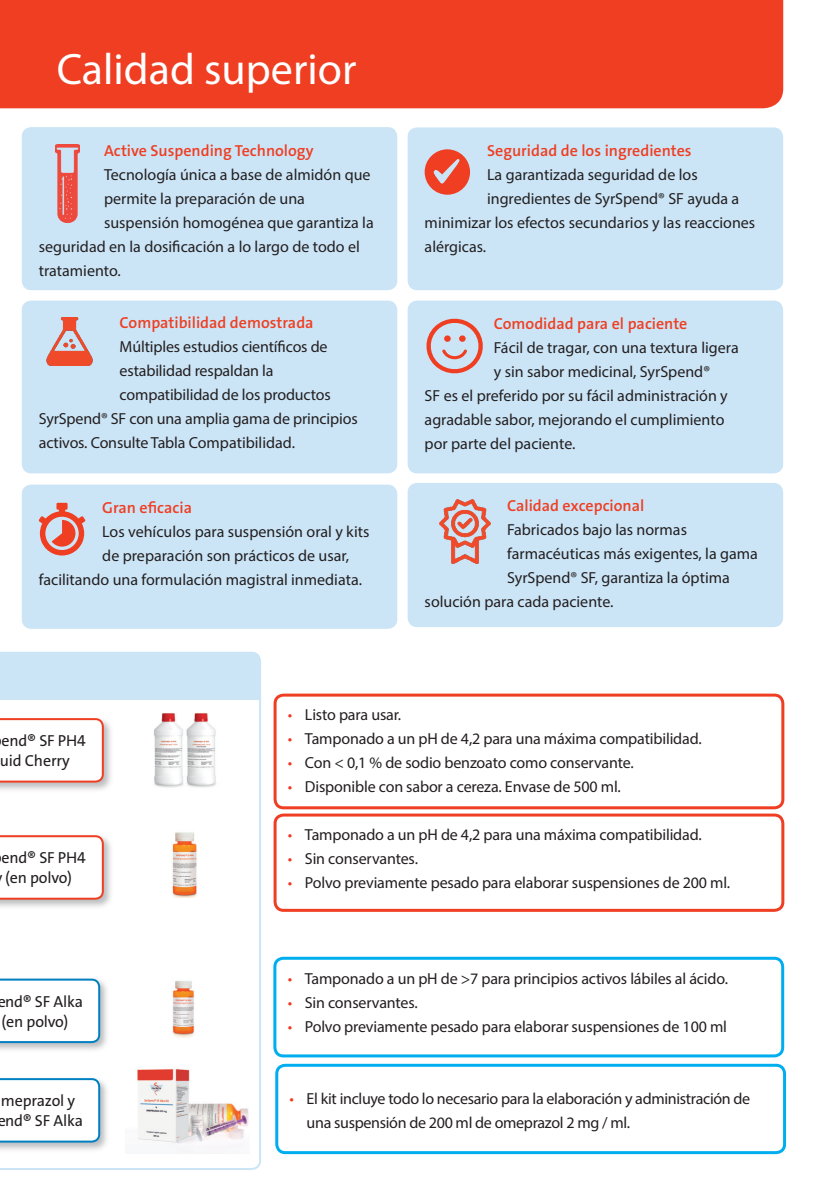
<style>
.page{position:relative;width:840px;height:1191px;background:#fff}
.page>*{position:absolute;margin:0;border:0;box-sizing:border-box;transform-origin:0 0}
.t1{font:44px "Myriad Pro";color:#fff}
.t2{font:16px/24px "Myriad Pro";letter-spacing:-.005em;color:#231f20}
.t3{font:16px "The Sans LP6 Se Bld";color:#ef3e22}
.t4{font:16px/20px "The Sans LP5 Plain";letter-spacing:-.01em;color:#231f20}
.s1{color:#ef3e22}
</style>
<div class="page">
<div style="left:0;top:0;width:782px;height:108px;background:#ef3e22"></div>
<svg style="left:0;top:652px;width:261px;height:518px"></svg>
<img style="left:150px;top:711px;width:70px;height:81px">
<img style="left:168px;top:829px;width:29px;height:69px">
<img style="left:125px;top:1059px;width:124px;height:94px">
<svg style="left:0;top:716px;width:114px;height:77px"></svg>
<svg style="left:0;top:718px;width:104px;height:64px"></svg>
<svg style="left:0;top:833px;width:114px;height:77px"></svg>
<svg style="left:0;top:835px;width:104px;height:64px"></svg>
<svg style="left:0;top:976px;width:110px;height:77px"></svg>
<svg style="left:0;top:978px;width:100px;height:65px"></svg>
<svg style="left:0;top:1075px;width:110px;height:78px"></svg>
<svg style="left:0;top:1078px;width:100px;height:64px"></svg>
<div style="left:408px;top:301px;width:373px;height:171px;background:#cbe5f7;border-radius:9px"></div>
<div style="left:407px;top:300px;width:375px;height:173px;border:2px solid #cbe5f7;border-radius:9px"></div>
<div style="left:408px;top:128px;width:373px;height:161px;background:#cbe5f7;border-radius:9px"></div>
<div style="left:407px;top:127px;width:375px;height:163px;border:2px solid #cbe5f7;border-radius:9px"></div>
<div style="left:408px;top:484px;width:373px;height:142px;background:#cbe5f7;border-radius:9px"></div>
<div style="left:407px;top:483px;width:375px;height:144px;border:2px solid #cbe5f7;border-radius:9px"></div>
<div style="left:424px;top:149px;width:46px;height:46px;background:#ef3e22;border-radius:50%"></div>
<svg style="left:433px;top:159px;width:26px;height:25px"></svg>
<div style="left:273px;top:693px;width:510px;height:116px;border:3px solid #ef3e22;border-radius:9px"></div>
<div style="left:273px;top:813px;width:510px;height:99px;border:3px solid #ef3e22;border-radius:9px"></div>
<div style="left:273px;top:956px;width:510px;height:101px;border:3px solid #00aeef;border-radius:9px"></div>
<div style="left:275px;top:1063px;width:510px;height:91px;border:3px solid #00aeef;border-radius:9px"></div>
<img style="left:168px;top:978px;width:30px;height:65px">
<div style="left:23px;top:128px;width:373px;height:161px;background:#cbe5f7;border-radius:9px"></div>
<div style="left:22px;top:127px;width:375px;height:163px;border:2px solid #cbe5f7;border-radius:9px"></div>
<div style="left:23px;top:301px;width:373px;height:171px;background:#cbe5f7;border-radius:9px"></div>
<div style="left:22px;top:300px;width:375px;height:173px;border:2px solid #cbe5f7;border-radius:9px"></div>
<div style="left:23px;top:485px;width:373px;height:143px;background:#cbe5f7;border-radius:9px"></div>
<div style="left:22px;top:484px;width:375px;height:145px;border:2px solid #cbe5f7;border-radius:9px"></div>
<svg style="left:39px;top:503px;width:46px;height:52px"></svg>
<img style="left:46px;top:317px;width:47px;height:48px">
<img style="left:439px;top:499px;width:52px;height:65px">
<svg style="left:426px;top:318px;width:57px;height:56px"></svg>
<img style="left:55px;top:144px;width:25px;height:78px">
<h1 class="t1" style="left:57px;top:42px;width:301px">Calidad superior</h1>
<p class="t3" style="left:104px;top:140px;width:211px">Active Suspending Technology</p>
<p class="t2" style="left:104px;top:162px;width:268px">Tecnología única a base de almidón que</p>
<p class="t2" style="left:104px;top:186px;width:202px">permite la preparación de una</p>
<p class="t2" style="left:104px;top:210px;width:271px">suspensión homogénea que garantiza la</p>
<p class="t2" style="left:39px;top:234px;width:322px">seguridad en la dosificación a lo largo de todo el</p>
<p class="t2" style="left:39px;top:258px;width:83px">tratamiento.</p>
<p class="t3" style="left:120px;top:313px;width:195px">Compatibilidad demostrada</p>
<p class="t2" style="left:120px;top:335px;width:209px">Múltiples estudios científicos de</p>
<p class="t2" style="left:120px;top:359px;width:155px">estabilidad respaldan la</p>
<p class="t2" style="left:120px;top:383px;width:212px">compatibilidad de los productos</p>
<p class="t2" style="left:39px;top:407px;width:320px">SyrSpend® SF con una amplia gama de principios</p>
<p class="t2" style="left:39px;top:431px;width:258px">activos. Consulte Tabla Compatibilidad.</p>
<p class="t3" style="left:102px;top:497px;width:91px">Gran eficacia</p>
<p class="t2" style="left:102px;top:519px;width:268px">Los vehículos para suspensión oral y kits</p>
<p class="t2" style="left:102px;top:543px;width:248px">de preparación son prácticos de usar,</p>
<p class="t2" style="left:39px;top:567px;width:324px">facilitando una formulación magistral inmediata.</p>
<p class="t3" style="left:487px;top:141px;width:206px">Seguridad de los ingredientes</p>
<p class="t2" style="left:487px;top:163px;width:212px">La garantizada seguridad de los</p>
<p class="t2" style="left:487px;top:187px;width:253px">ingredientes de SyrSpend® SF ayuda a</p>
<p class="t2" style="left:424px;top:211px;width:332px">minimizar los efectos secundarios y las reacciones</p>
<p class="t2" style="left:424px;top:235px;width:63px">alérgicas.</p>
<p class="t3" style="left:493px;top:314px;width:195px">Comodidad para el paciente</p>
<p class="t2" style="left:493px;top:336px;width:246px">Fácil de tragar, con una textura ligera</p>
<p class="t2" style="left:493px;top:360px;width:217px">y sin sabor medicinal, SyrSpend®</p>
<p class="t2" style="left:424px;top:384px;width:304px">SF es el preferido por su fácil administración y</p>
<p class="t2" style="left:424px;top:408px;width:301px">agradable sabor, mejorando el cumplimiento</p>
<p class="t2" style="left:424px;top:432px;width:152px">por parte del paciente.</p>
<p class="t3" style="left:506px;top:495px;width:139px">Calidad excepcional</p>
<p class="t2" style="left:506px;top:518px;width:181px">Fabricados bajo las normas</p>
<p class="t2" style="left:506px;top:542px;width:252px">farmacéuticas más exigentes, la gama</p>
<p class="t2" style="left:506px;top:566px;width:224px">SyrSpend® SF, garantiza la óptima</p>
<p class="t2" style="left:424px;top:590px;width:190px">solución para cada paciente.</p>
<p class="t4" style="left:0;top:731px;width:88px">end® SF PH4 uid Cherry</p>
<p class="t4" style="left:1px;top:848px;width:86px">end® SF PH4 (en polvo)</p>
<p class="t4" style="left:-3px;top:991px;width:87px">end® SF Alka (en polvo)</p>
<p class="t4" style="left:-3px;top:1091px;width:87px">meprazol y end® SF Alka</p>
<p class="t2" style="left:288px;top:702px;width:115px"><span class="s1">•</span> Listo para usar.</p>
<p class="t2" style="left:288px;top:726px;width:415px"><span class="s1">•</span> Tamponado a un pH de 4,2 para una máxima compatibilidad.</p>
<p class="t2" style="left:288px;top:750px;width:347px"><span class="s1">•</span> Con &lt; 0,1 % de sodio benzoato como conservante.</p>
<p class="t2" style="left:288px;top:774px;width:334px"><span class="s1">•</span> Disponible con sabor a cereza. Envase de 500 ml.</p>
<p class="t2" style="left:288px;top:822px;width:415px"><span class="s1">•</span> Tamponado a un pH de 4,2 para una máxima compatibilidad.</p>
<p class="t2" style="left:288px;top:846px;width:131px"><span class="s1">•</span> Sin conservantes.</p>
<p class="t2" style="left:288px;top:870px;width:443px"><span class="s1">•</span> Polvo previamente pesado para elaborar suspensiones de 200 ml.</p>
<p class="t2" style="left:287px;top:966px;width:441px"><span class="s1">•</span> Tamponado a un pH de &gt;7 para principios activos lábiles al ácido.</p>
<p class="t2" style="left:287px;top:990px;width:131px"><span class="s1">•</span> Sin conservantes.</p>
<p class="t2" style="left:287px;top:1014px;width:440px"><span class="s1">•</span> Polvo previamente pesado para elaborar suspensiones de 100 ml</p>
<p class="t2" style="left:306px;top:1086px;width:445px;text-indent:-17px"><span class="s1">•</span> El kit incluye todo lo necesario para la elaboración y administración de una suspensión de 200 ml de omeprazol 2 mg / ml.</p>
</div>
